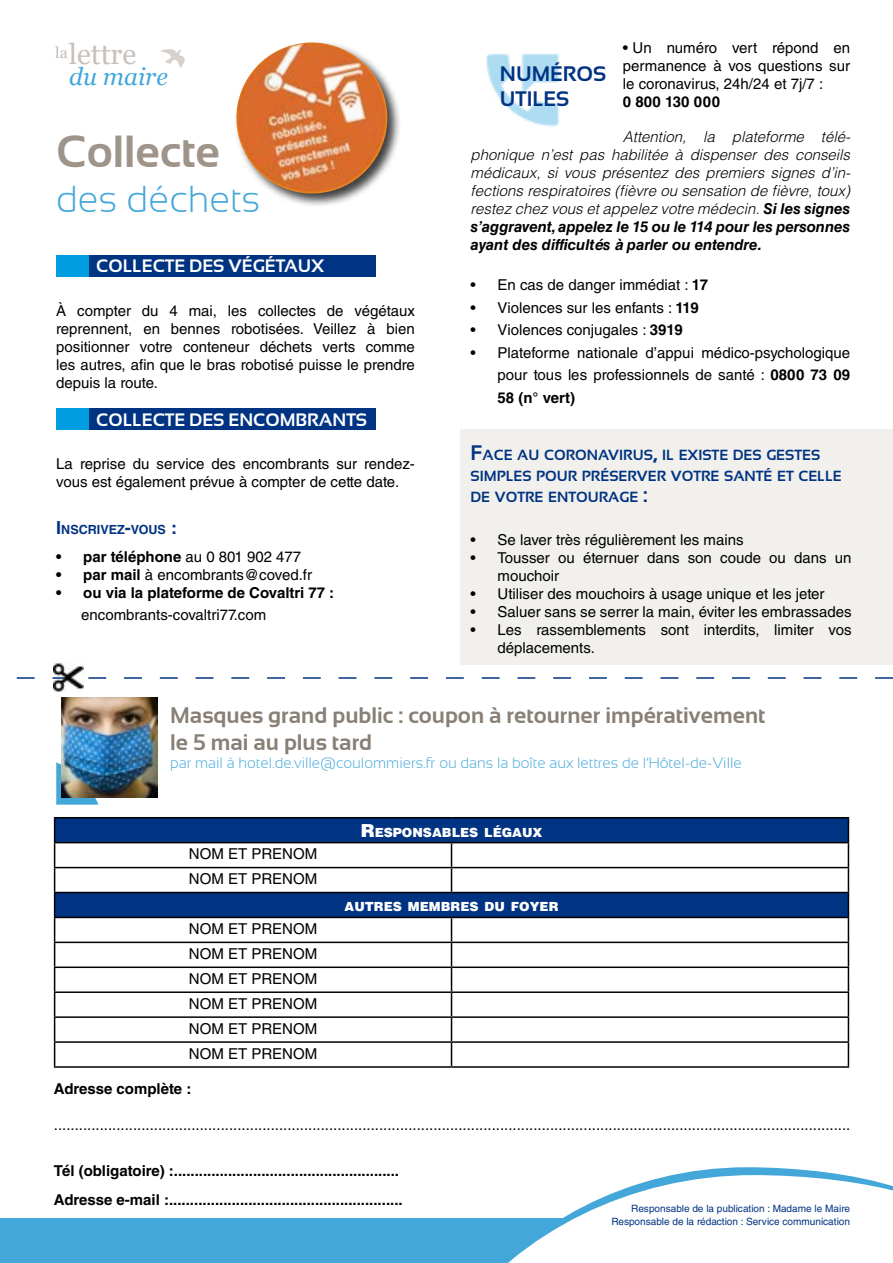
<style>
.page{position:relative;width:893px;height:1263px;background:#fff}
.page>*{position:absolute;margin:0;border:0;box-sizing:border-box;transform-origin:0 0}
.t1{font:700 45px "Sansation";color:#9f9489}
.t2{font:300 37.5px "Sansation";color:#43a7da}
.t3{font:28.65px "Georgia";color:#c8c1ba}
.t4{font:italic 24.3px "Georgia";color:#43a7da}
.t5{font:700 22.5px/27px "Sansation";color:#887f76}
.t6{font:700 21px/25.2px "Sansation";color:#003382}
.t7{font:700 18px "Sansation";color:#fff}
.t8{font:15px/18px "Helvetica LT Std";color:#000}
.t9{font:italic 300 15px/18px "Helvetica LT Std";color:#000;text-align:justify}
.t10{font:700 15px/28.5px "Helvetica LT Std";color:#000}
.t11{font:300 15px "Sansation";color:#43a7da}
.t12{font:700 15px "Helvetica LT Std";letter-spacing:.02em;color:#000}
.t13{font:700 14.7px/21px "Sansation";color:#003382}
.t14{font:900 12.6px "Helvetica LT Std";color:#fff}
.t15{font:700 12.6px "Helvetica LT Std";color:#003382}
.t16{font:10.05px/13px "Helvetica LT Std";color:#003382;text-align:right}
.s1{font-size:18px}
.s2{font-weight:400}
.s3{font-weight:700}
.s4{font-size:21px}
</style>
<div class="page">
<div style="left:0;top:1218px;width:893px;height:45px;background:#43a7da"></div>
<svg style="left:508px;top:1167px;width:385px;height:96px"></svg>
<div style="left:461px;top:429px;width:432px;height:236px;background:#f2f0ec"></div>
<svg style="left:56px;top:762px;width:42px;height:43px"></svg>
<svg style="left:16px;top:677px;width:877px;height:2px"></svg>
<img style="left:54px;top:662px;width:30px;height:30px">
<img style="left:62px;top:698px;width:95px;height:99px">
<div style="left:234px;top:41px;width:167px;height:166px;background:#000;opacity:.75"></div>
<img style="left:234px;top:43px;width:161px;height:158px">
<svg style="left:161px;top:49px;width:24px;height:19px"></svg>
<svg style="left:55px;top:818px;width:793px;height:99px;fill:#003382"></svg>
<hr style="left:54px;top:817px;width:397px;height:1px;background:#000">
<hr style="left:451px;top:817px;width:398px;height:1px;background:#000">
<hr style="left:54px;top:842px;width:397px;height:1px;background:#000">
<hr style="left:451px;top:842px;width:398px;height:1px;background:#000">
<hr style="left:54px;top:867px;width:397px;height:1px;background:#000">
<hr style="left:451px;top:867px;width:398px;height:1px;background:#000">
<svg style="left:451px;top:843px;width:1px;height:49px"></svg>
<hr style="left:54px;top:892px;width:397px;height:1px;background:#000">
<hr style="left:451px;top:892px;width:398px;height:1px;background:#000">
<hr style="left:54px;top:917px;width:397px;height:1px;background:#000">
<hr style="left:451px;top:917px;width:398px;height:1px;background:#000">
<hr style="left:54px;top:941px;width:397px;height:2px;background:#000">
<hr style="left:451px;top:941px;width:398px;height:2px;background:#000">
<hr style="left:54px;top:966px;width:397px;height:2px;background:#000">
<hr style="left:451px;top:966px;width:398px;height:2px;background:#000">
<hr style="left:54px;top:991px;width:397px;height:2px;background:#000">
<hr style="left:451px;top:991px;width:398px;height:2px;background:#000">
<hr style="left:54px;top:1016px;width:397px;height:2px;background:#000">
<hr style="left:451px;top:1016px;width:398px;height:2px;background:#000">
<hr style="left:54px;top:1041px;width:397px;height:2px;background:#000">
<svg style="left:54px;top:818px;width:1px;height:248px"></svg>
<hr style="left:451px;top:1041px;width:398px;height:2px;background:#000">
<svg style="left:451px;top:918px;width:1px;height:148px"></svg>
<svg style="left:848px;top:818px;width:1px;height:248px"></svg>
<hr style="left:54px;top:1066px;width:397px;height:2px;background:#000">
<hr style="left:451px;top:1066px;width:398px;height:2px;background:#000">
<div style="left:83px;top:255px;width:293px;height:21px;background:#003382"></div>
<div style="left:56px;top:255px;width:32px;height:22px;background:#009ee0"></div>
<div style="left:83px;top:409px;width:293px;height:21px;background:#003382"></div>
<div style="left:56px;top:409px;width:32px;height:21px;background:#009ee0"></div>
<img style="left:486px;top:54px;width:74px;height:73px">
<h3 class="t3" style="left:55px;top:37px;width:82px"><sup>la</sup>lettre</h3>
<h3 class="t4" style="left:69px;top:62px;width:100px">du maire</h3>
<h1 class="t1" style="left:56px;top:126px;width:166px">Collecte</h1>
<h2 class="t2" style="left:56px;top:178px;width:206px">des déchets</h2>
<p class="t7" style="left:96px;top:256px;width:230px">COLLECTE DES VÉGÉTAUX</p>
<p class="t8" style="left:56px;top:301px;width:360px;text-align:justify">À compter du 4 mai, les collectes de végétaux reprennent, en bennes robotisées. Veillez à bien positionner votre conteneur déchets verts comme les autres, afin que le bras robotisé puisse le prendre depuis la route.</p>
<p class="t7" style="left:96px;top:410px;width:272px">COLLECTE DES ENCOMBRANTS</p>
<p class="t8" style="left:56px;top:455px;width:360px">La reprise du service des encombrants sur rendez&shy;vous est également prévue à compter de cette date.</p>
<p class="t15" style="left:56px;top:522px;width:122px"><span class="s1">I</span>NSCRIVEZ<span class="s1">-</span>VOUS <span class="s1">:</span></p>
<p class="t10" style="left:56px;top:543px;width:246px">• par téléphone <span class="s2">au 0 801 902 477</span></p>
<p class="t8" style="left:56px;top:566px;width:257px"><span class="s3">• par mail</span> à encombrants@coved.fr</p>
<p class="t10" style="left:56px;top:579px;width:280px">• ou via la plateforme de Covaltri 77 :</p>
<p class="t8" style="left:81px;top:606px;width:187px">encombrants-covaltri77.com</p>
<p class="t8" style="left:623px;top:39px;width:229px;text-align:justify">• Un numéro vert répond en permanence à vos questions sur le coronavirus, 24h/24 et 7j/7 :</p>
<p class="t12" style="left:623px;top:93px;width:99px">0 800 130 000</p>
<p class="t9" style="left:471px;top:127px;width:381px;text-indent:152px">Attention, la plateforme télé&shy;phonique n’est pas habilitée à dispenser des conseils médicaux, si vous présentez des premiers signes d’in&shy;fections respiratoires (fièvre ou sensation de fièvre, toux) restez chez vous et appelez votre médecin. <span class="s3">Si les signes s’aggravent, appelez le 15 ou le 114 pour les personnes ayant des difficultés à parler ou entendre.</span></p>
<p class="t8" style="left:471px;top:276px;width:239px">• En cas de danger immédiat : <span class="s3">17</span></p>
<p class="t8" style="left:471px;top:298px;width:230px">• Violences sur les enfants : <span class="s3">119</span></p>
<p class="t8" style="left:471px;top:321px;width:214px">• Violences conjugales : <span class="s3">3919</span></p>
<p class="t8" style="left:498px;top:341px;width:354px;line-height:22.5px;text-align:justify;text-indent:-27px">• Plateforme nationale d’appui médico-psychologique pour tous les professionnels de santé : <span class="s3">0800 73 09<br>58 (n° vert)</span></p>
<h3 class="t6" style="left:500px;top:61px;width:108px">NUMÉROS<br>UTILES</h3>
<p class="t13" style="left:471px;top:444px;width:373px"><span class="s4">F</span>ACE AU CORONAVIRUS<span class="s4">,</span> IL EXISTE DES GESTES<br>SIMPLES POUR PRÉSERVER VOTRE SANTÉ ET CELLE<br>DE VOTRE ENTOURAGE <span class="s4">:</span></p>
<p class="t8" style="left:471px;top:531px;width:274px">• Se laver très régulièrement les mains</p>
<p class="t8" style="left:498px;top:549px;width:355px;text-indent:-27px">• Tousser ou éternuer dans son coude ou dans un mouchoir</p>
<p class="t8" style="left:471px;top:585px;width:356px">• Utiliser des mouchoirs à usage unique et les jeter</p>
<p class="t8" style="left:471px;top:603px;width:382px">• Saluer sans se serrer la main, éviter les embrassades</p>
<p class="t8" style="left:498px;top:621px;width:355px;text-indent:-27px">• Les rassemblements sont interdits, limiter vos déplacements.</p>
<h3 class="t5" style="left:170px;top:702px;width:597px">Masques grand public : coupon à retourner impérativement le 5 mai au plus tard</h3>
<p class="t11" style="left:170px;top:755px;width:573px">par mail à hotel.de.ville@coulommiers.fr ou dans la boîte aux lettres de l’Hôtel-de-Ville</p>
<p class="t8" style="left:189px;top:842px;width:130px;line-height:24.9px">NOM ET PRENOM<br>NOM ET PRENOM</p>
<p class="t14" style="left:361px;top:824px;width:183px"><span class="s1">R</span>ESPONSABLES LÉGAUX</p>
<p class="t14" style="left:345px;top:899px;width:214px">AUTRES MEMBRES DU FOYER</p>
<p class="t8" style="left:189px;top:916px;width:130px;line-height:24.9px;text-align:justify">NOM ET PRENOM NOM ET PRENOM NOM ET PRENOM NOM ET PRENOM NOM ET PRENOM NOM ET PRENOM</p>
<p class="t10" style="left:54px;top:1074px;width:139px">Adresse complète :</p>
<p class="t8" style="left:54px;top:1115px;width:798px">...............................................................................................................................................................................................</p>
<p class="t10" style="left:54px;top:1156px;width:350px">Tél (obligatoire) :......................................................<br>Adresse e-mail :........................................................</p>
<p class="t16" style="left:611px;top:1202px;width:240px">Responsable de la publication : Madame le Maire<br>Responsable de la rédaction : Service communication</p>
</div>
